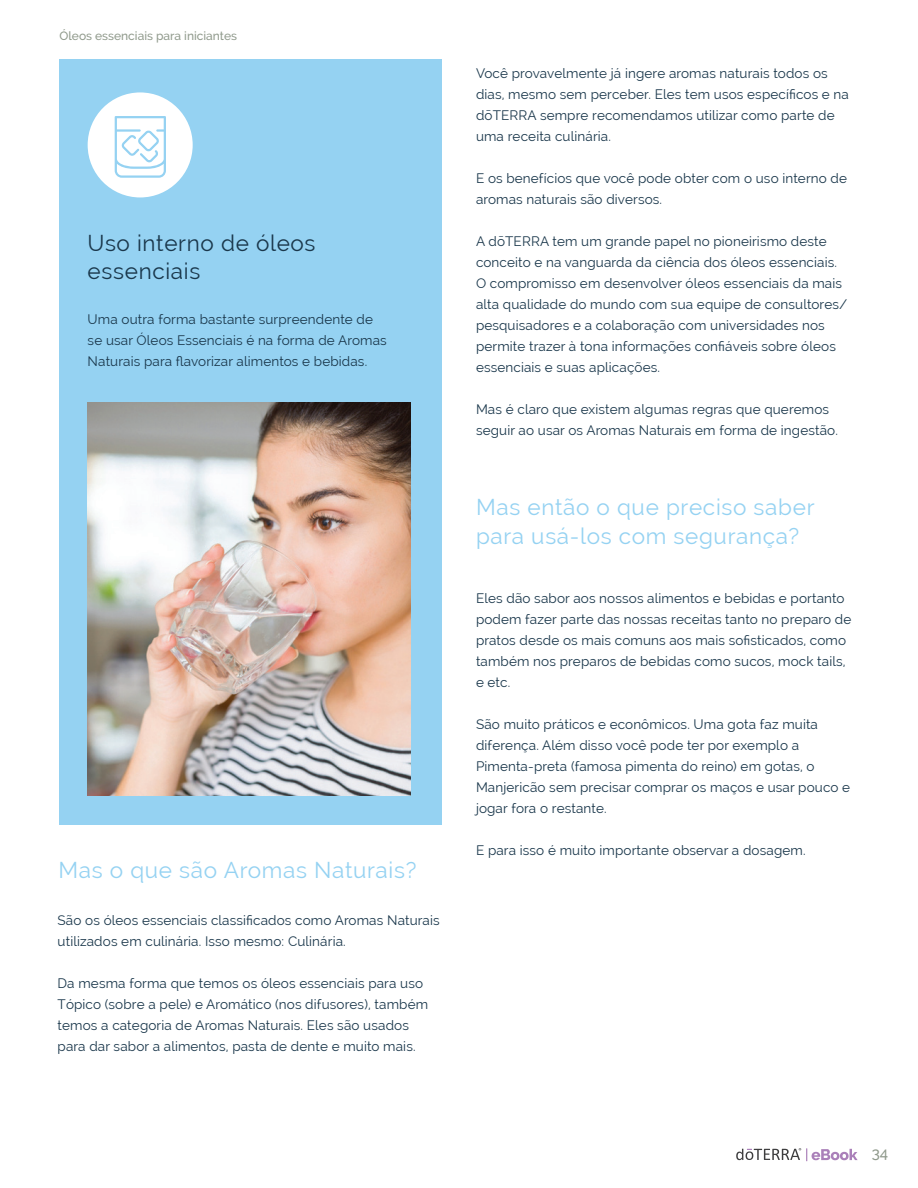
<style>
.page{position:relative;width:918px;height:1188px;background:#fff}
.page>*{position:absolute;margin:0;border:0;box-sizing:border-box;transform-origin:0 0}
.Intro_Paragraph{font:22.5px/28.5px "Raleway";letter-spacing:.03em;color:#95d2f2}
.Intro_Paragraph-2{font:22.5px/28.5px "Raleway";letter-spacing:.03em;color:#1a374b}
.t1{font:500 15px "Raleway";color:#909a8c}
.Body_Copy{font:13.5px/21px "Raleway";letter-spacing:.01em;color:#1a374b}
.t2{font:500 12px "Raleway";color:#909a8c}
</style>
<div class="page">
<svg style="left:736px;top:1148px;width:122px;height:13px"></svg>
<div style="left:60px;top:60px;width:382px;height:765px;background:#95d2f2"></div>
<img style="left:88px;top:403px;width:323px;height:392px">
<div style="left:88px;top:92px;width:105px;height:105px;background:#fff;border-radius:50%"></div>
<svg style="left:115px;top:116px;width:51px;height:62px"></svg>
<p class="t2" style="left:60px;top:28px;width:179px">Óleos essenciais para iniciantes</p>
<p class="Intro_Paragraph-2" style="left:88px;top:229px;width:229px">Uso interno de óleos essenciais</p>
<p class="Body_Copy" style="left:88px;top:309px;width:301px">Uma outra forma bastante surpreendente de se usar Óleos Essenciais é na forma de Aromas<br>Naturais para flavorizar alimentos e bebidas.</p>
<p class="Intro_Paragraph" style="left:58px;top:856px;width:360px">Mas o que são Aromas Naturais?</p>
<p class="Body_Copy" style="left:58px;top:909px;width:384px">São os óleos essenciais classificados como Aromas Naturais utilizados em culinária. Isso mesmo: Culinária.</p>
<p class="Body_Copy" style="left:58px;top:972px;width:372px">Da mesma forma que temos os óleos essenciais para uso Tópico (sobre a pele) e Aromático (nos difusores), também temos a categoria de Aromas Naturais. Eles são usados para dar sabor a alimentos, pasta de dente e muito mais.</p>
<p class="Body_Copy" style="left:476px;top:63px;width:374px">Você provavelmente já ingere aromas naturais todos os dias, mesmo sem perceber. Eles tem usos específicos e na dōTERRA sempre recomendamos utilizar como parte de uma receita culinária.</p>
<p class="Body_Copy" style="left:476px;top:168px;width:373px">E os benefícios que você pode obter com o uso interno de aromas naturais são diversos.</p>
<p class="Body_Copy" style="left:476px;top:231px;width:363px">A dōTERRA tem um grande papel no pioneirismo deste conceito e na vanguarda da ciência dos óleos essenciais.</p>
<p class="Body_Copy" style="left:476px;top:273px;width:373px">O compromisso em desenvolver óleos essenciais da mais alta qualidade do mundo com sua equipe de consultores/ pesquisadores e a colaboração com universidades nos permite trazer à tona informações confiáveis sobre óleos essenciais e suas aplicações.</p>
<p class="Body_Copy" style="left:476px;top:399px;width:363px">Mas é claro que existem algumas regras que queremos seguir ao usar os Aromas Naturais em forma de ingestão.</p>
<p class="Intro_Paragraph" style="left:476px;top:493px;width:340px">Mas então o que preciso saber para usá-los com segurança?</p>
<p class="Body_Copy" style="left:476px;top:587px;width:377px">Eles dão sabor aos nossos alimentos e bebidas e portanto podem fazer parte das nossas receitas tanto no preparo de pratos desde os mais comuns aos mais sofisticados, como também nos preparos de bebidas como sucos, mock tails, e etc.</p>
<p class="Body_Copy" style="left:476px;top:713px;width:376px">São muito práticos e econômicos. Uma gota faz muita diferença. Além disso você pode ter por exemplo a Pimenta-preta (famosa pimenta do reino) em gotas, o Manjericão sem precisar comprar os maços e usar pouco e jogar fora o restante.</p>
<p class="Body_Copy" style="left:476px;top:839px;width:331px">E para isso é muito importante observar a dosagem.</p>
<p class="t1" style="left:872px;top:1144px;width:18px">34</p>
</div>
